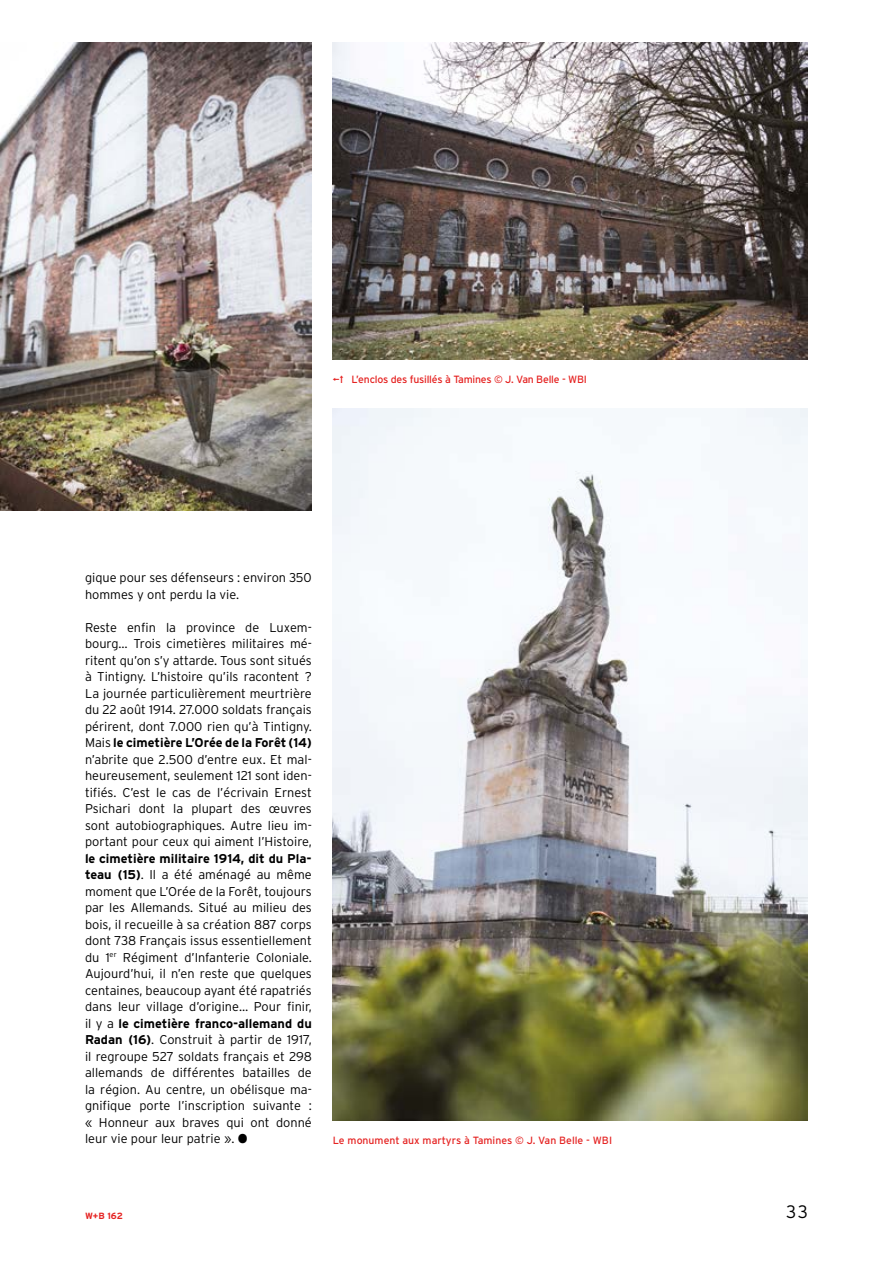
<style>
.page{position:relative;width:893px;height:1263px;background:#fff}
.page>*{position:absolute;margin:0;border:0;box-sizing:border-box;transform-origin:0 0}
.t1{font:300 18px "Interstate";color:#000}
.t2{font:300 12.75px/16.5px "Interstate";color:#000;text-align:justify}
.t3{font:10.5px "Interstate";letter-spacing:-.02em;color:#e52322}
.t4{font:10.5px "Interstate";color:#e52322}
.t5{font:700 9px "Interstate";color:#e52322}
.s1{font-weight:700}
.s2{font-family:"PP Neue World";font-weight:400}
</style>
<div class="page">
<img style="left:333px;top:43px;width:475px;height:316px">
<img style="left:333px;top:408px;width:475px;height:712px">
<img style="left:0;top:43px;width:312px;height:467px">
<p class="t3" style="left:333px;top:373px;width:256px">←↑ L’enclos des fusillés à Tamines © J. Van Belle - WBI</p>
<p class="t2" style="left:85px;top:569px;width:228px">gique pour ses défenseurs : environ 350 hommes y ont perdu la vie.</p>
<p class="t2" style="left:85px;top:619px;width:228px">Reste enfin la province de Luxem&shy;bourg… Trois cimetières militaires mé&shy;ritent qu’on s’y attarde. Tous sont situés à Tintigny. L’histoire qu’ils racontent ?<br>La journée particulièrement meurtrière du 22 août 1914. 27.000 soldats français périrent, dont 7.000 rien qu’à Tintigny.<br>Mais <span class="s1">le cimetière L’Orée de la Forêt (14) </span>n’abrite que 2.500 d’entre eux. Et mal&shy;heureusement, seulement 121 sont iden&shy;tifiés. C’est le cas de l’écrivain Ernest Psichari dont la plupart des œuvres sont autobiographiques. Autre lieu im&shy;portant pour ceux qui aiment l’Histoire,</p>
<p class="t2" style="left:85px;top:850px;width:228px"><span class="s1">le cimetière militaire 1914, dit du Pla&shy;teau (15)</span>. Il a été aménagé au même moment que L’Orée de la Forêt, toujours par les Allemands. Situé au milieu des bois, il recueille à sa création 887 corps dont 738 Français issus essentiellement du 1<sup>er</sup> Régiment d’Infanterie Coloniale.<br>Aujourd’hui, il n’en reste que quelques centaines, beaucoup ayant été rapatriés dans leur village d’origine… Pour finir, il y a <span class="s1">le cimetière franco-allemand du Radan (16)</span>. Construit à partir de 1917, il regroupe 527 soldats français et 298 allemands de différentes batailles de la région. Au centre, un obélisque ma&shy;gnifique porte l’inscription suivante : « Honneur aux braves qui ont donné leur vie pour leur patrie ». <span class="s2">●</span></p>
<p class="t4" style="left:333px;top:1134px;width:281px">Le monument aux martyrs à Tamines © J. Van Belle - WBI</p>
<p class="t5" style="left:85px;top:1211px;width:39px">W+B 162</p>
<h1 class="t1" style="left:786px;top:1201px;width:23px">33</h1>
</div>
